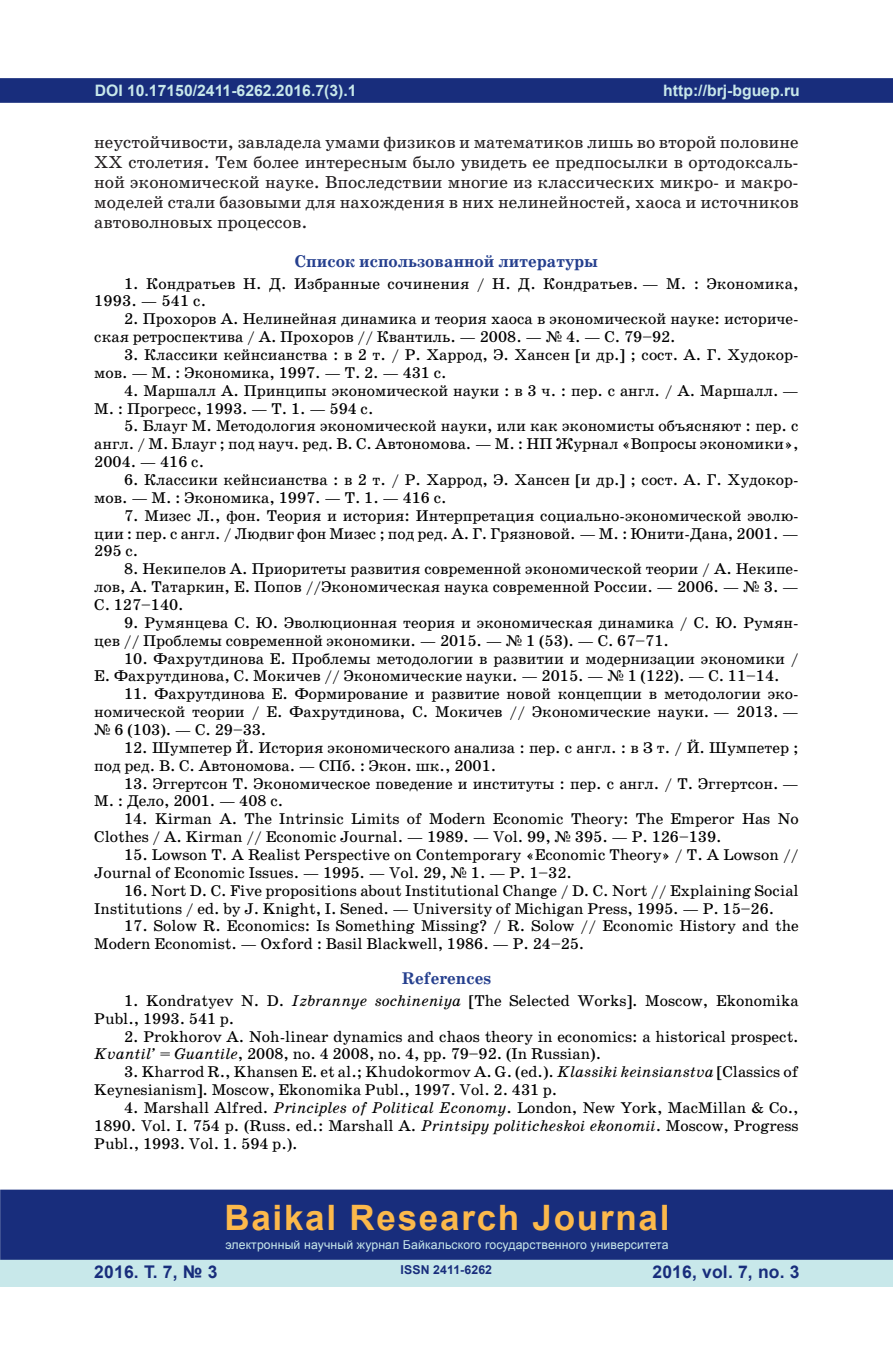
<style>
.page{position:relative;width:893px;height:1360px;background:#fff}
.page>*{position:absolute;margin:0;border:0;box-sizing:border-box;transform-origin:0 0}
.t1{font:700 35px "Arial";letter-spacing:.05em;color:#fcb94b}
.t2{font:17.5px/19.9px "School Book C";color:#231f20;text-align:justify}
.t3{font:700 17.5px "Arial";letter-spacing:.01em;color:#182d7c}
.t4{font:700 17.15px "School Book C";color:#253f8e}
.t5{font:15.75px/17.8px "School Book C";color:#000}
.t6{font:700 15.75px "Arial";color:#c8e8ea}
.t7{font:12.25px "Arial";letter-spacing:.01em;color:#c8e8ea}
.t8{font:700 12.25px "Arial";letter-spacing:.01em;color:#182d7c}
.s1{font-style:italic}
</style>
<div class="page">
<div style="left:0;top:78px;width:893px;height:25px;background:#182d7c;border:2px solid #182d7c"></div>
<div style="left:0;top:1258px;width:893px;height:28px;background:#c8e8ea"></div>
<div style="left:0;top:1189px;width:893px;height:70px;background:#182d7c;border:2px solid #182d7c"></div>
<p class="t6" style="left:95px;top:79px;width:263px">DOI 10.17150/2411-6262.2016.7(3).1</p>
<p class="t2" style="left:94px;top:132px;width:706px">неустойчивости, завладела умами физиков и математиков лишь во второй половине XX столетия. Тем более интересным было увидеть ее предпосылки в ортодоксаль&shy;ной экономической науке. Впоследствии многие из классических микро- и макро&shy;моделей стали базовыми для нахождения в них нелинейностей, хаоса и источников автоволновых процессов.</p>
<p class="t4" style="left:295px;top:251px;width:305px">Список использованной литературы</p>
<p class="t5" style="left:94px;top:274px;width:706px;text-indent:30px">1. Кондратьев Н. Д. Избранные сочинения / Н. Д. Кондратьев. — М. : Экономика,<br>1993. — 541 с.</p>
<p class="t5" style="left:94px;top:310px;width:706px;text-indent:30px">2. Прохоров А. Нелинейная динамика и теория хаоса в экономической науке: историче&shy;ская ретроспектива / А. Прохоров // Квантиль. — 2008. — № 4. — С. 79–92.</p>
<p class="t5" style="left:94px;top:346px;width:706px;text-indent:30px">3. Классики кейнсианства : в 2 т. / Р. Харрод, Э. Хансен [и др.] ; сост. А. Г. Худокор&shy;мов. — М. : Экономика, 1997. — Т. 2. — 431 с.</p>
<p class="t5" style="left:94px;top:381px;width:706px;text-indent:30px">4. Маршалл А. Принципы экономической науки : в 3 ч. : пер. с англ. / А. Маршалл. —<br>М. : Прогресс, 1993. — Т. 1. — 594 с.</p>
<p class="t5" style="left:94px;top:417px;width:706px;text-align:justify;text-indent:30px">5. Блауг М. Методология экономической науки, или как экономисты объясняют : пер. с англ. / М. Блауг ; под науч. ред. В. С. Автономова. — М. : НП Журнал «Вопросы экономики», 2004. — 416 с.</p>
<p class="t5" style="left:94px;top:471px;width:706px;text-indent:30px">6. Классики кейнсианства : в 2 т. / Р. Харрод, Э. Хансен [и др.] ; сост. А. Г. Худокор&shy;мов. — М. : Экономика, 1997. — Т. 1. — 416 с.</p>
<p class="t5" style="left:94px;top:506px;width:706px;text-align:justify;text-indent:30px">7. Мизес Л., фон. Теория и история: Интерпретация социально-экономической эволю&shy;ции : пер. с англ. / Людвиг фон Мизес ; под ред. А. Г. Грязновой. — М. : Юнити-Дана, 2001. — 295 с.</p>
<p class="t5" style="left:94px;top:560px;width:706px;text-align:justify;text-indent:30px">8. Некипелов А. Приоритеты развития современной экономической теории / А. Некипе&shy;лов, А. Татаркин, Е. Попов //Экономическая наука современной России. — 2006. — № 3. — С. 127–140.</p>
<p class="t5" style="left:94px;top:613px;width:706px;text-indent:30px">9. Румянцева С. Ю. Эволюционная теория и экономическая динамика / С. Ю. Румян&shy;цев // Проблемы современной экономики. — 2015. — № 1 (53). — С. 67–71.</p>
<p class="t5" style="left:94px;top:649px;width:706px;text-indent:30px">10. Фахрутдинова Е. Проблемы методологии в развитии и модернизации экономики /<br>Е. Фахрутдинова, С. Мокичев // Экономические науки. — 2015. — № 1 (122). — С. 11–14.</p>
<p class="t5" style="left:94px;top:685px;width:706px;text-align:justify;text-indent:30px">11. Фахрутдинова Е. Формирование и развитие новой концепции в методологии эко&shy;номической теории / Е. Фахрутдинова, С. Мокичев // Экономические науки. — 2013. — № 6 (103). — С. 29–33.</p>
<p class="t5" style="left:94px;top:738px;width:706px;text-indent:30px">12. Шумпетер Й. История экономического анализа : пер. с англ. : в З т. / Й. Шумпетер ; под ред. В. С. Автономова. — СПб. : Экон. шк., 2001.</p>
<p class="t5" style="left:94px;top:774px;width:706px;text-indent:30px">13. Эггертсон Т. Экономическое поведение и институты : пер. с англ. / Т. Эггертсон. —<br>М. : Дело, 2001. — 408 с.</p>
<p class="t5" style="left:94px;top:810px;width:706px;text-indent:30px">14. Kirman A. The Intrinsic Limits of Modern Economic Theory: The Emperor Has No<br>Clothes / A. Kirman // Economic Journal. — 1989. — Vol. 99, № 395. — P. 126–139.</p>
<p class="t5" style="left:94px;top:845px;width:706px;text-indent:30px">15. Lowson T. A Realist Perspective on Contemporary «Economic Theory» / T. A Lowson //<br>Journal of Economic Issues. — 1995. — Vol. 29, № 1. — P. 1–32.</p>
<p class="t5" style="left:94px;top:881px;width:706px;text-indent:30px">16. Nort D. C. Five propositions about Institutional Change / D. C. Nort // Explaining Social<br>Institutions / ed. by J. Knight, I. Sened. — University of Michigan Press, 1995. — P. 15–26.</p>
<p class="t5" style="left:94px;top:917px;width:706px;text-indent:30px">17. Solow R. Economics: Is Something Missing? / R. Solow // Economic History and the<br>Modern Economist. — Oxford : Basil Blackwell, 1986. — P. 24–25.</p>
<p class="t4" style="left:402px;top:968px;width:91px">References</p>
<p class="t5" style="left:94px;top:991px;width:706px;text-indent:30px">1. Kondratyev N. D. <span class="s1">Izbrannye sochineniya</span> [The Selected Works]. Moscow, Ekonomika<br>Publ., 1993. 541 p.</p>
<p class="t5" style="left:94px;top:1027px;width:706px;text-indent:30px">2. Prokhorov A. Noh-linear dynamics and chaos theory in economics: a historical prospect.<br><span class="s1">Kvantil’ = Guantile</span>, 2008, no. 4 2008, no. 4, pp. 79–92. (In Russian).</p>
<p class="t5" style="left:94px;top:1063px;width:706px;text-indent:30px">3. Kharrod R., Khansen E. et al.; Khudokormov A. G. (ed.). <span class="s1">Klassiki keinsianstva</span> [Classics of<br>Keynesianism]. Moscow, Ekonomika Publ., 1997. Vol. 2. 431 p.</p>
<p class="t5" style="left:94px;top:1098px;width:706px;text-align:justify;text-indent:30px">4. Marshall Alfred. <span class="s1">Principles of Political Economy</span>. London, New York, MacMillan &amp; Co., 1890. Vol. I. 754 p. (Russ. ed.: Marshall A. <span class="s1">Printsipy politicheskoi ekonomii</span>. Moscow, Progress Publ., 1993. Vol. 1. 594 p.).</p>
<p class="t6" style="left:663px;top:79px;width:138px">http://brj-bguep.ru</p>
<h1 class="t1" style="left:224px;top:1193px;width:447px">Baikal Research Journal</h1>
<p class="t7" style="left:225px;top:1236px;width:445px">электронный научный журнал Байкальского государственного университета</p>
<p class="t3" style="left:94px;top:1259px;width:125px">2016. Т. 7, № 3</p>
<p class="t3" style="left:652px;top:1259px;width:149px">2016, vol. 7, no. 3</p>
<p class="t8" style="left:401px;top:1261px;width:93px">ISSN 2411-6262</p>
</div>
